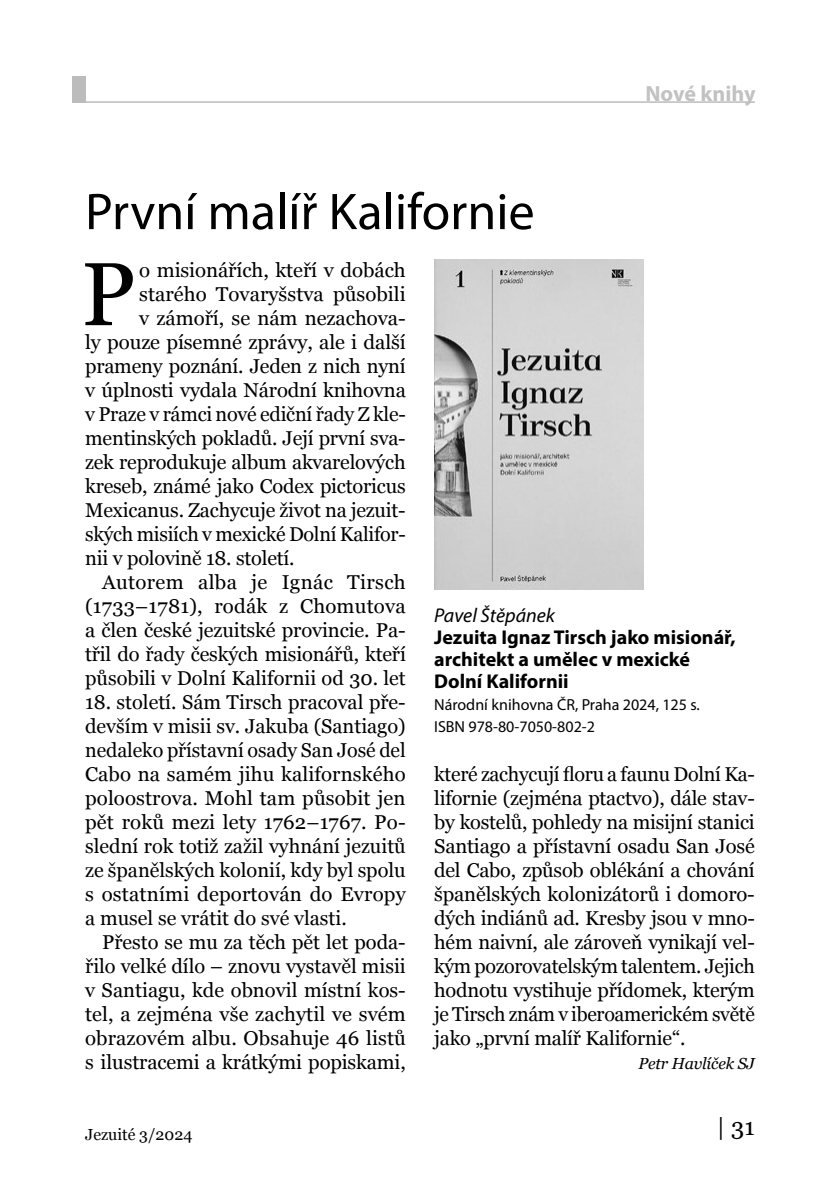
<style>
.page{position:relative;width:840px;height:1191px;background:#fff}
.page>*{position:absolute;margin:0;border:0;box-sizing:border-box;transform-origin:0 0}
.t1{font:89.2px "Georgia";color:#000}
.t2{font:52px "Myriad Pro";color:#000}
.t3{font:24px "Georgia";color:#000}
.t4{font:700 22px "Myriad Pro";letter-spacing:-.005em;color:#c2c2c2}
.t5{font:20px/24px "Georgia";letter-spacing:-.01em;color:#000;text-align:justify}
.t6{font:700 20px/22px "Myriad Pro";color:#000}
.t7{font:20px "Georgia";letter-spacing:.01em;color:#000}
.t8{font:20px "Georgia";letter-spacing:.015em;color:#000}
.t9{font:italic 20px "Myriad Pro";color:#000}
.t10{font:16px/22px "Myriad Pro";color:#000}
.t11{font:italic 16px "Georgia";letter-spacing:-.01em;color:#000}
.t12{font:16px "Georgia";color:#000}
</style>
<div class="page">
<hr style="left:85px;top:101px;width:669px;height:2px;background:#bcbcbc">
<div style="left:72px;top:76px;width:13px;height:26px;background:#bcbcbc"></div>
<img style="left:434px;top:260px;width:209px;height:329px">
<p class="t4" style="left:645px;top:79px;width:112px">Nové knihy</p>
<h2 class="t2" style="left:85px;top:180px;width:450px">První malíř Kalifornie</h2>
<h1 class="t1" style="left:81px;top:229px;width:56px">P</h1>
<p class="t5" style="left:139px;top:257px;width:268px">o misionářích, kteří v dobách</p>
<p class="t5" style="left:139px;top:281px;width:268px">starého Tovaryšstva působili</p>
<p class="t5" style="left:139px;top:305px;width:268px">v zámoří, se nám nezachova-</p>
<p class="t5" style="left:85px;top:329px;width:322px">ly pouze písemné zprávy, ale i další</p>
<p class="t5" style="left:85px;top:353px;width:322px">prameny poznání. Jeden z nich nyní</p>
<p class="t5" style="left:85px;top:377px;width:322px">v úplnosti vydala Národní knihovna</p>
<p class="t5" style="left:85px;top:401px;width:322px">v Praze v rámci nové ediční řady Z kle-</p>
<p class="t5" style="left:85px;top:425px;width:322px">mentinských pokladů. Její první sva-</p>
<p class="t5" style="left:85px;top:449px;width:322px">zek reprodukuje album akvarelových</p>
<p class="t5" style="left:85px;top:473px;width:322px">kreseb, známé jako Codex pictoricus</p>
<p class="t5" style="left:85px;top:497px;width:322px">Mexicanus. Zachycuje život na jezuit-</p>
<p class="t5" style="left:85px;top:521px;width:322px">ských misiích v mexické Dolní Kalifor-</p>
<p class="t5" style="left:85px;top:545px;width:211px">nii v polovině 18. století.</p>
<p class="t8" style="left:102px;top:568px;width:305px">Autorem alba je Ignác Tirsch</p>
<p class="t7" style="left:85px;top:592px;width:322px">(1733–1781), rodák z Chomutova</p>
<p class="t5" style="left:85px;top:617px;width:322px">a člen české jezuitské provincie. Pa-</p>
<p class="t5" style="left:85px;top:641px;width:322px">třil do řady českých misionářů, kteří</p>
<p class="t5" style="left:85px;top:665px;width:322px">působili v Dolní Kalifornii od 30. let</p>
<p class="t5" style="left:85px;top:689px;width:322px">18. století. Sám Tirsch pracoval pře&shy;devším v misii sv. Jakuba (Santiago) nedaleko přístavní osady San José del Cabo na samém jihu kalifornského poloostrova. Mohl tam působit jen pět roků mezi lety 1762–1767. Po&shy;slední rok totiž zažil vyhnání jezuitů ze španělských kolonií, kdy byl spolu s ostatními deportován do Evropy a musel se vrátit do své vlasti.</p>
<p class="t5" style="left:85px;top:929px;width:322px;text-indent:17px">Přesto se mu za těch pět let poda&shy;řilo velké dílo – znovu vystavěl misii v Santiagu, kde obnovil místní kos&shy;tel, a zejména vše zachytil ve svém obrazovém albu. Obsahuje 46 listů s ilustracemi a krátkými popiskami,</p>
<p class="t9" style="left:434px;top:603px;width:122px">Pavel Štěpánek</p>
<p class="t6" style="left:434px;top:626px;width:303px">Jezuita Ignaz Tirsch jako misionář, architekt a umělec v mexické<br>Dolní Kalifornii</p>
<p class="t10" style="left:434px;top:694px;width:267px">Národní knihovna ČR, Praha 2024, 125 s.<br>ISBN 978-80-7050-802-2</p>
<p class="t5" style="left:434px;top:761px;width:322px">které zachycují floru a faunu Dolní Ka&shy;lifornie (zejména ptactvo), dále stav&shy;by kostelů, pohledy na misijní stanici Santiago a přístavní osadu San José del Cabo, způsob oblékání a chování španělských kolonizátorů i domoro&shy;dých indiánů ad. Kresby jsou v mno&shy;hém naivní, ale zároveň vynikají vel&shy;kým pozorovatelským talentem. Jejich hodnotu vystihuje přídomek, kterým je Tirsch znám v iberoamerickém světě jako „první malíř Kalifornie“.</p>
<p class="t11" style="left:638px;top:1052px;width:118px">Petr Havlíček SJ</p>
<p class="t12" style="left:85px;top:1123px;width:109px">Jezuité 3/2024</p>
<p class="t3" style="left:716px;top:1109px;width:40px">| 31</p>
</div>
